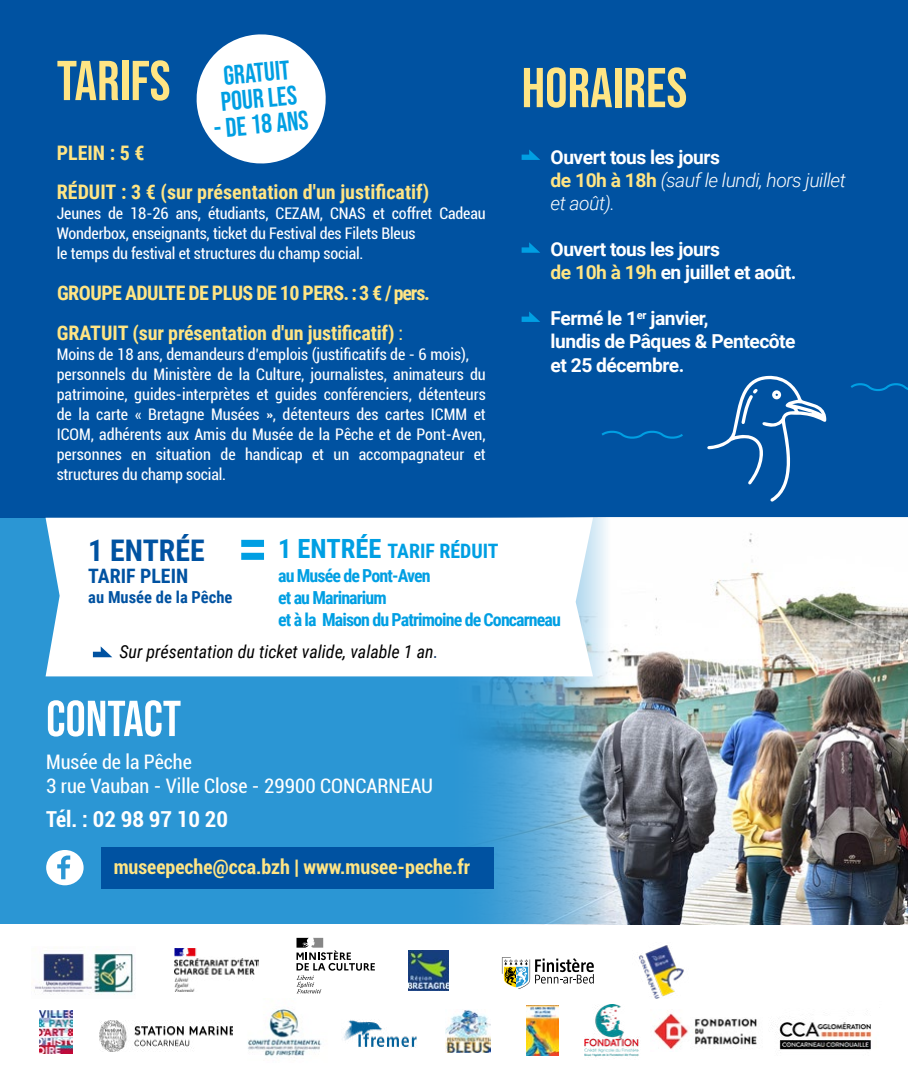
<style>
.page{position:relative;width:908px;height:1078px;background:#fff}
.page>*{position:absolute;margin:0;border:0;box-sizing:border-box;transform-origin:0 0}
.t1{font:700 61px "Roboto Condensed";color:#009fe3}
.t2{font:56px "Bebas Neue";color:#ffe584}
.t3{font:50.4px "Bebas Neue";color:#fff}
.t4{font:700 29.8px "Roboto Condensed";color:#0052a1}
.t5{font:26.8px/25.8px "Bebas Neue";color:#009fe3}
.t6{font:700 condensed 22px "Roboto";color:#fff}
.t7{font:700 20px/39.4px "Roboto Condensed";letter-spacing:-.01em;color:#ffe584}
.t8{font:condensed 20px/24px "Roboto";color:#fff}
.t9{font:700 condensed 20px "Roboto";color:#ffe584}
.t10{font:700 19.8px "Roboto Condensed";color:#009fe3}
.t11{font:700 19.8px "Roboto Condensed";color:#0052a1}
.t12{font:700 19.2px/23px "Roboto";letter-spacing:-.025em;color:#fff}
.t13{font:italic 300 19.2px/23px "Roboto";letter-spacing:-.025em;color:#fff}
.t14{font:700 18px/22px "Roboto Condensed";letter-spacing:-.05em;color:#009fe3}
.t15{font:italic 18px "Roboto Condensed";color:#000}
.t16{font:700 16.6px "Roboto Condensed";color:#0052a1}
.t17{font:condensed 16px/20px "Roboto";color:#fff}
.s1{font-family:"Roboto";font-weight:400;font-stretch:condensed}
.s2{font-weight:700;font-style:normal}
.s3{font-weight:700;font-style:normal;color:#ffe584}
.s4{color:#ffe584}
.s5{font-size:26.4px}
.s6{color:#022b5f}
</style>
<div class="page">
<div style="left:0;top:7px;width:907px;height:1070px;background:#2b96d4"></div>
<div style="left:0;top:0;width:907px;height:517px;background:#0052a1"></div>
<svg style="left:46px;top:850px;width:38px;height:35px"></svg>
<div style="left:0;top:924px;width:907px;height:153px;background:#fff"></div>
<svg style="left:521px;top:149px;width:19px;height:11px"></svg>
<svg style="left:521px;top:242px;width:19px;height:11px"></svg>
<svg style="left:521px;top:311px;width:19px;height:11px"></svg>
<img style="left:439px;top:517px;width:468px;height:407px">
<svg style="left:850px;top:383px;width:57px;height:8px"></svg>
<svg style="left:601px;top:430px;width:82px;height:9px"></svg>
<img style="left:343px;top:1020px;width:74px;height:26px">
<svg style="left:296px;top:937px;width:78px;height:56px"></svg>
<svg style="left:501px;top:957px;width:92px;height:31px"></svg>
<img style="left:40px;top:1010px;width:32px;height:42px">
<img style="left:99px;top:1020px;width:134px;height:31px">
<img style="left:445px;top:1010px;width:45px;height:42px">
<img style="left:247px;top:1009px;width:75px;height:48px">
<img style="left:638px;top:945px;width:46px;height:54px">
<svg style="left:196px;top:34px;width:130px;height:130px"></svg>
<div style="left:46px;top:517px;width:546px;height:159px;background:#fff"></div>
<svg style="left:93px;top:646px;width:19px;height:11px"></svg>
<div style="left:101px;top:846px;width:392px;height:42px;background:#0052a1"></div>
<svg style="left:707px;top:375px;width:118px;height:126px"></svg>
<img style="left:584px;top:1004px;width:55px;height:53px">
<img style="left:526px;top:1005px;width:32px;height:49px">
<img style="left:653px;top:1010px;width:104px;height:40px">
<img style="left:34px;top:953px;width:101px;height:42px">
<img style="left:408px;top:950px;width:40px;height:39px">
<img style="left:174px;top:948px;width:84px;height:43px">
<img style="left:772px;top:1018px;width:100px;height:33px">
<h2 class="t2" style="left:57px;top:49px;width:115px">TARIFS</h2>
<h3 class="t5" style="left:217px;top:63px;width:78px;rotate:-5deg">GRATUIT<br>POUR LES</h3>
<h3 class="t5" style="left:213px;top:115px;width:96px;rotate:-5deg">- DE 18 ANS</h3>
<p class="t7" style="left:57px;top:132px;width:374px">PLEIN : 5 €<br>RÉDUIT : 3 € (sur présentation d'un justificatif)</p>
<p class="t17" style="left:57px;top:203px;width:430px">Jeunes de 18-26 ans, étudiants, CEZAM, CNAS et coffret Cadeau<br>Wonderbox, enseignants, ticket du Festival des Filets Bleus<br>le temps du festival et structures du champ social.</p>
<p class="t7" style="left:57px;top:273px;width:374px">GROUPE ADULTE DE PLUS DE 10 PERS. :3 € / pers.<br>GRATUIT (sur présentation d'un justificatif) <span class="s1">:</span></p>
<p class="t17" style="left:57px;top:343px;width:430px">Moins de 18 ans, demandeurs d’emplois (justificatifs de - 6 mois), personnels du Ministère de la Culture, journalistes, animateurs du patrimoine, guides-interprètes et guides conférenciers, détenteurs de la carte « Bretagne Musées », détenteurs des cartes ICMM et ICOM, adhérents aux Amis du Musée de la Pêche et de Pont-Aven, personnes en situation de handicap et un accompagnateur et structures du champ social.</p>
<h2 class="t2" style="left:521px;top:56px;width:167px">HORAIRES</h2>
<p class="t13" style="left:550px;top:145px;width:297px"><span class="s2">Ouvert tous les jours<br></span><span class="s3">de 10h à 18h</span> (sauf le lundi, hors juillet et août).</p>
<p class="t12" style="left:550px;top:237px;width:247px">Ouvert tous les jours<br><span class="s4">de 10h à 19h</span> en juillet et août.</p>
<p class="t12" style="left:550px;top:306px;width:246px">Fermé le 1<sup>er</sup> janvier,<br>lundis de Pâques &amp; Pentecôte et 25 décembre.</p>
<h3 class="t4" style="left:88px;top:529px;width:118px">1 ENTRÉE</h3>
<p class="t11" style="left:88px;top:561px;width:101px">TARIF PLEIN</p>
<p class="t16" style="left:88px;top:585px;width:146px">au Musée de la Pêche</p>
<h1 class="t1" style="left:237px;top:504px;width:32px">=</h1>
<p class="t10" style="left:278px;top:537px;width:222px"><span class="s5">1 ENTRÉE</span> TARIF RÉDUIT</p>
<p class="t14" style="left:278px;top:564px;width:284px">au Musée de Pont-Aven<br>et au Marinarium<br>et à la Maison du Patrimoine de Concarneau</p>
<p class="t15" style="left:119px;top:639px;width:320px">Sur présentation du ticket valide, valable 1 an<span class="s6">.</span></p>
<h3 class="t3" style="left:46px;top:690px;width:136px">CONTACT</h3>
<p class="t8" style="left:46px;top:749px;width:388px">Musée de la Pêche<br>3 rue Vauban - Ville Close - 29900 CONCARNEAU</p>
<h3 class="t6" style="left:46px;top:803px;width:183px">Tél. : 02 98 97 10 20</h3>
<p class="t9" style="left:114px;top:852px;width:358px">museepeche@cca.bzh | www.musee-peche.fr</p>
</div>
